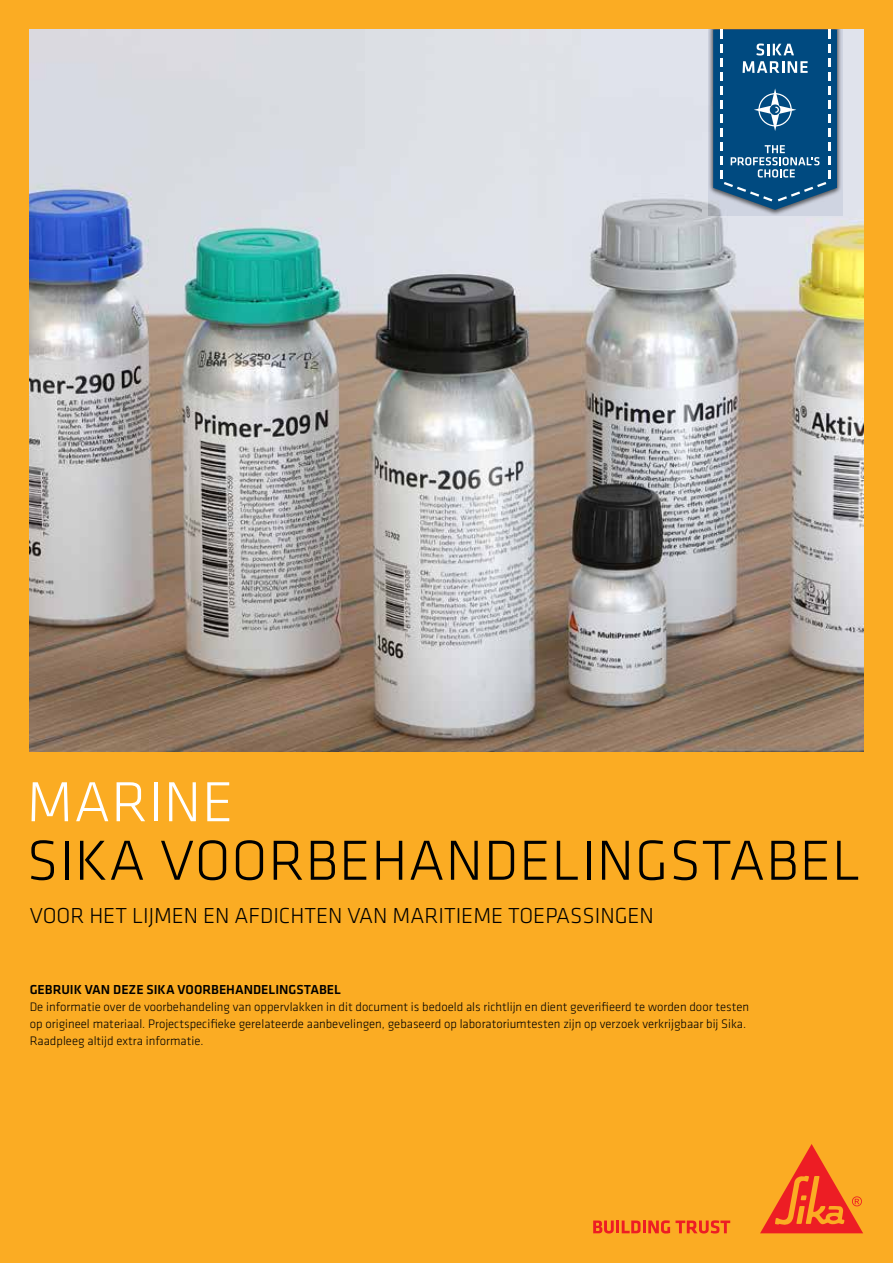
<style>
.page{position:relative;width:893px;height:1263px;background:#fbac23}
.page>*{position:absolute;margin:0;border:0;box-sizing:border-box;transform-origin:0 0}
.t1{font:300 58.5px "Klavika";letter-spacing:.015em;color:#000}
.t2{font:300 58.5px "Klavika";letter-spacing:.015em;color:#fff}
.t3{font:300 22.5px "Klavika";color:#000}
.t4{font:500 13.5px "Klavika";color:#000}
.t5{font:300 12.75px/17px "Klavika";color:#000}
</style>
<div class="page">
<svg style="left:593px;top:1220px;width:137px;height:13px"></svg>
<svg style="left:760px;top:1144px;width:103px;height:89px"></svg>
<img style="left:30px;top:30px;width:833px;height:722px">
<svg style="left:708px;top:30px;width:134px;height:186px;background:#b5b9c4"></svg>
<svg style="left:713px;top:30px;width:124px;height:180px;background:#256391"></svg>
<h1 class="t2" style="left:27px;top:766px;width:208px">MARINE</h1>
<h1 class="t1" style="left:27px;top:825px;width:836px">SIKA VOORBEHANDELINGSTABEL</h1>
<h2 class="t3" style="left:30px;top:902px;width:626px">VOOR HET LIJMEN EN AFDICHTEN VAN MARITIEME TOEPASSINGEN</h2>
<p class="t4" style="left:30px;top:980px;width:313px">GEBRUIK VAN DEZE SIKA VOORBEHANDELINGSTABEL</p>
<p class="t5" style="left:30px;top:998px;width:721px">De informatie over de voorbehandeling van oppervlakken in dit document is bedoeld als richtlijn en dient geverifieerd te worden door testen op origineel materiaal. Projectspecifieke gerelateerde aanbevelingen, gebaseerd op laboratoriumtesten zijn op verzoek verkrijgbaar bij Sika.<br>Raadpleeg altijd extra informatie.</p>
</div>
